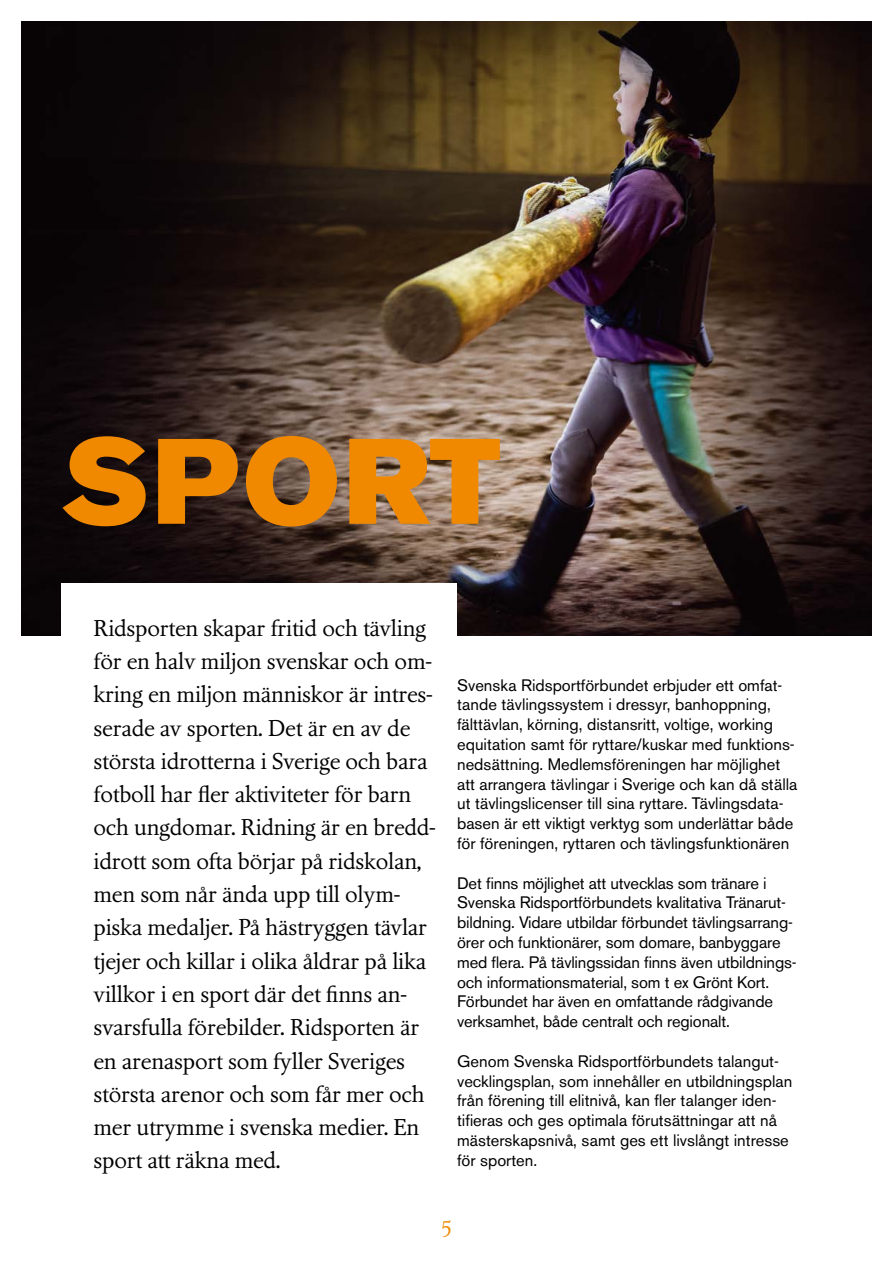
<style>
.page{position:relative;width:893px;height:1263px;background:#fff}
.page>*{position:absolute;margin:0;border:0;box-sizing:border-box;transform-origin:0 0}
.t1{font:120px "Akzidenz Grotesk BE Super";color:#f08800}
.t2{font:22.5px/33.3px "Nordling BQ";letter-spacing:-.01em;color:#000}
.t3{font:21px "Nordling BQ";color:#f08800}
.t4{font:16.5px/19.8px "Akzidenz Grotesk BE";color:#000}
</style>
<div class="page">
<img style="left:21px;top:21px;width:851px;height:615px">
<div style="left:62px;top:583px;width:395px;height:605px;background:#fff"></div>
<h1 class="t1" style="left:62px;top:412px;width:440px">Sport</h1>
<p class="t2" style="left:94px;top:612px;width:344px">Ridsporten skapar fritid och tävling för en halv miljon svenskar och om&shy;kring en miljon människor är intres&shy;serade av sporten. Det är en av de största idrotterna i Sverige och bara fotboll har fler aktiviteter för barn och ungdomar. Ridning är en bredd&shy;idrott som ofta börjar på ridskolan, men som når ända upp till olym&shy;piska medaljer. På hästryggen tävlar tjejer och killar i olika åldrar på lika villkor i en sport där det finns an&shy;svarsfulla förebilder. Ridsporten är en arenasport som fyller Sveriges största arenor och som får mer och mer utrymme i svenska medier. En sport att räkna med.</p>
<p class="t4" style="left:457px;top:675px;width:342px">Svenska Ridsportförbundet erbjuder ett omfat&shy;tande tävlingssystem i dressyr, banhoppning, fälttävlan, körning, distansritt, voltige, working equitation samt för ryttare/kuskar med funktions&shy;nedsättning. Medlemsföreningen har möjlighet att arrangera tävlingar i Sverige och kan då ställa ut tävlingslicenser till sina ryttare. Tävlingsdata&shy;basen är ett viktigt verktyg som underlättar både för föreningen, ryttaren och tävlingsfunktionären</p>
<p class="t4" style="left:457px;top:873px;width:341px">Det finns möjlighet att utvecklas som tränare i Svenska Ridsportförbundets kvalitativa Tränarut&shy;bildning. Vidare utbildar förbundet tävlingsarrang&shy;örer och funktionärer, som domare, banbyggare med flera. På tävlingssidan finns även utbildnings&shy;och informationsmaterial, som t ex Grönt Kort.<br>Förbundet har även en omfattande rådgivande verksamhet, både centralt och regionalt.</p>
<p class="t4" style="left:457px;top:1051px;width:337px">Genom Svenska Ridsportförbundets talangut&shy;vecklingsplan, som innehåller en utbildningsplan från förening till elitnivå, kan fler talanger iden&shy;tifieras och ges optimala förutsättningar att nå mästerskapsnivå, samt ges ett livslångt intresse för sporten.</p>
<p class="t3" style="left:441px;top:1217px;width:13px">5</p>
</div>
